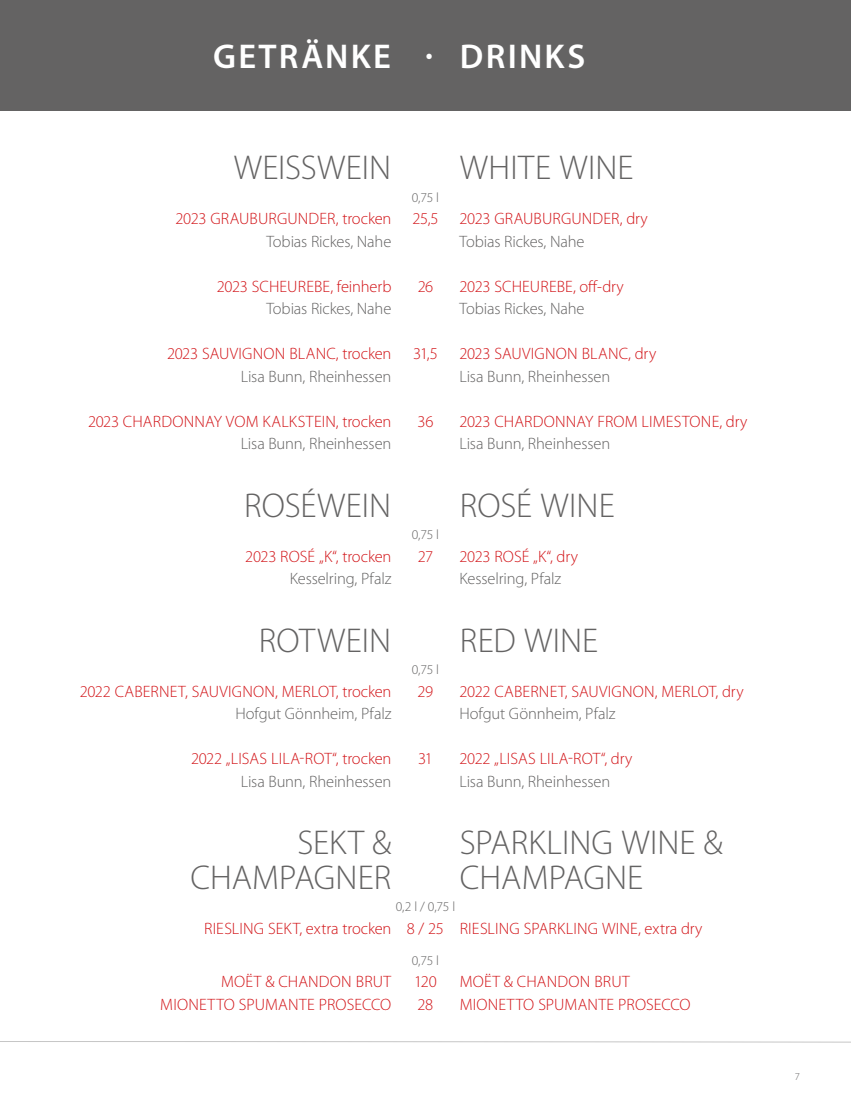
<style>
.page{position:relative;width:851px;height:1106px;background:#fff}
.page>*{position:absolute;margin:0;border:0;box-sizing:border-box;transform-origin:0 0}
.t1{font:300 34.5px/34.5px "Myriad Pro";letter-spacing:.005em;color:#646363;text-align:right}
.t2{font:600 34.5px "Myriad Pro";letter-spacing:.065em;color:#fff}
.t3{font:300 16.5px/22.5px "Myriad Pro";letter-spacing:.005em;color:#d21418}
.t4{font:300 16.5px "Myriad Pro";letter-spacing:-.01em;color:#646363}
.t5{font:300 13.5px "Myriad Pro";letter-spacing:-.03em;color:#646363}
.t6{font:300 10.5px "Myriad Pro";color:#646363}
</style>
<div class="page">
<div style="left:0;top:0;width:850px;height:111px;background:#646363"></div>
<svg style="left:0;top:1041px;width:850px;height:2px"></svg>
<h1 class="t2" style="left:213px;top:37px;width:374px">GETRÄNKE · DRINKS</h1>
<h1 class="t1" style="left:234px;top:151px;width:159px">WEISSWEIN</h1>
<p class="t3" style="left:175px;top:207px;width:217px">2023 GRAUBURGUNDER, trocken</p>
<p class="t4" style="left:266px;top:232px;width:127px">Tobias Rickes, Nahe</p>
<p class="t3" style="left:217px;top:275px;width:176px">2023 SCHEUREBE, feinherb</p>
<p class="t4" style="left:266px;top:299px;width:127px">Tobias Rickes, Nahe</p>
<p class="t3" style="left:167px;top:342px;width:226px">2023 SAUVIGNON BLANC, trocken</p>
<p class="t4" style="left:241px;top:367px;width:152px">Lisa Bunn, Rheinhessen</p>
<p class="t3" style="left:88px;top:410px;width:305px">2023 CHARDONNAY VOM KALKSTEIN, trocken</p>
<p class="t4" style="left:241px;top:434px;width:152px">Lisa Bunn, Rheinhessen</p>
<h1 class="t1" style="left:244px;top:488px;width:148px">ROSÉWEIN</h1>
<p class="t3" style="left:245px;top:545px;width:148px">2023 ROSÉ „K“, trocken</p>
<p class="t4" style="left:290px;top:569px;width:103px">Kesselring, Pfalz</p>
<h1 class="t1" style="left:259px;top:623px;width:134px">ROTWEIN</h1>
<p class="t3" style="left:80px;top:680px;width:313px">2022 CABERNET, SAUVIGNON, MERLOT, trocken</p>
<p class="t4" style="left:235px;top:704px;width:157px">Hofgut Gönnheim, Pfalz</p>
<p class="t3" style="left:191px;top:747px;width:202px">2022 „LISAS LILA-ROT“, trocken</p>
<p class="t4" style="left:241px;top:772px;width:152px">Lisa Bunn, Rheinhessen</p>
<p class="t5" style="left:412px;top:190px;width:29px">0,75 l</p>
<p class="t3" style="left:412px;top:207px;width:28px">25,5</p>
<p class="t3" style="left:417px;top:275px;width:17px">26</p>
<p class="t3" style="left:413px;top:342px;width:26px">31,5</p>
<p class="t3" style="left:417px;top:410px;width:17px">36</p>
<p class="t5" style="left:412px;top:527px;width:29px">0,75 l</p>
<p class="t3" style="left:417px;top:545px;width:17px">27</p>
<p class="t5" style="left:412px;top:662px;width:29px">0,75 l</p>
<p class="t3" style="left:417px;top:680px;width:17px">29</p>
<p class="t3" style="left:418px;top:747px;width:16px">31</p>
<h1 class="t1" style="left:460px;top:151px;width:175px">WHITE WINE</h1>
<p class="t3" style="left:459px;top:207px;width:190px">2023 GRAUBURGUNDER, dry</p>
<p class="t4" style="left:459px;top:232px;width:127px">Tobias Rickes, Nahe</p>
<p class="t3" style="left:459px;top:275px;width:166px">2023 SCHEUREBE, off-dry</p>
<p class="t4" style="left:459px;top:299px;width:127px">Tobias Rickes, Nahe</p>
<p class="t3" style="left:459px;top:342px;width:198px">2023 SAUVIGNON BLANC, dry</p>
<p class="t4" style="left:459px;top:367px;width:152px">Lisa Bunn, Rheinhessen</p>
<p class="t3" style="left:459px;top:410px;width:289px">2023 CHARDONNAY FROM LIMESTONE, dry</p>
<p class="t4" style="left:459px;top:434px;width:152px">Lisa Bunn, Rheinhessen</p>
<h1 class="t1" style="left:460px;top:488px;width:156px">ROSÉ WINE</h1>
<p class="t3" style="left:459px;top:545px;width:120px">2023 ROSÉ „K“, dry</p>
<p class="t4" style="left:459px;top:569px;width:103px">Kesselring, Pfalz</p>
<h1 class="t1" style="left:460px;top:623px;width:140px">RED WINE</h1>
<p class="t3" style="left:459px;top:680px;width:285px">2022 CABERNET, SAUVIGNON, MERLOT, dry</p>
<p class="t4" style="left:459px;top:704px;width:157px">Hofgut Gönnheim, Pfalz</p>
<p class="t3" style="left:459px;top:747px;width:174px">2022 „LISAS LILA-ROT“, dry</p>
<p class="t4" style="left:459px;top:772px;width:152px">Lisa Bunn, Rheinhessen</p>
<h1 class="t1" style="left:190px;top:826px;width:202px">SEKT &amp;<br>CHAMPAGNER</h1>
<p class="t3" style="left:204px;top:917px;width:189px">RIESLING SEKT, extra trocken</p>
<p class="t3" style="left:160px;top:970px;width:232px;text-align:right">MOËT &amp; CHANDON BRUT<br>MIONETTO SPUMANTE PROSECCO</p>
<h1 class="t1" style="left:460px;top:826px;width:264px;text-align:left">SPARKLING WINE &amp;<br>CHAMPAGNE</h1>
<p class="t3" style="left:459px;top:917px;width:244px">RIESLING SPARKLING WINE, extra dry</p>
<p class="t3" style="left:459px;top:970px;width:232px">MOËT &amp; CHANDON BRUT<br>MIONETTO SPUMANTE PROSECCO</p>
<p class="t5" style="left:396px;top:899px;width:61px">0,2 l / 0,75 l</p>
<p class="t3" style="left:407px;top:917px;width:39px">8 / 25</p>
<p class="t5" style="left:412px;top:953px;width:29px">0,75 l</p>
<p class="t3" style="left:414px;top:970px;width:24px">120<br>28</p>
<p class="t6" style="left:794px;top:1070px;width:7px">7</p>
</div>
